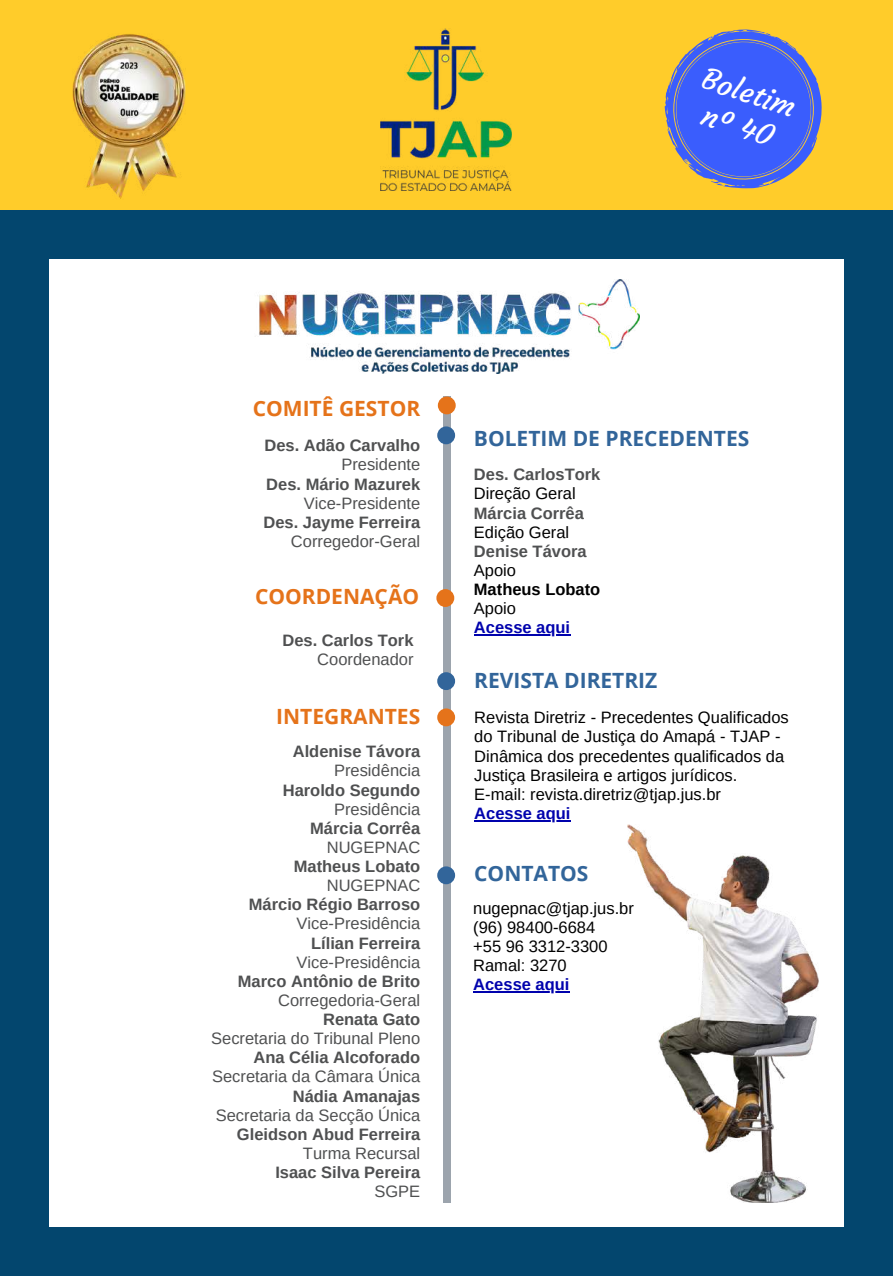
<style>
.page{position:relative;width:893px;height:1276px;background:#fff}
.page>*{position:absolute;margin:0;border:0;box-sizing:border-box;transform-origin:0 0}
.t1{font:29.55px/34.7px "Courgette";color:#fff;text-align:center}
.t2{font:700 21px "Open Sans";color:#32659a}
.t3{font:700 21px "Open Sans";color:#e5731a}
.t4{font:700 16.5px "Arimo";color:#4f5051}
.t5{font:16.5px/19.2px "Arimo";color:#000}
.t6{font:16.5px "Arimo";color:#4f5051}
.t7{font:700 16.5px "Arimo";color:#0002ad}
.t8{font:700 16.5px "Arimo";color:#000}
</style>
<div class="page">
<div style="left:0;top:0;width:892px;height:1276px;background:#03466e"></div>
<div style="left:0;top:0;width:892px;height:210px;background:#ffcc2a"></div>
<div style="left:49px;top:259px;width:794px;height:967px;background:#fff"></div>
<img style="left:259px;top:279px;width:380px;height:95px">
<div style="left:443px;top:396px;width:7px;height:807px;background:#9ca4ad"></div>
<div style="left:436px;top:589px;width:18px;height:18px;background:#e5731a;border-radius:50%"></div>
<div style="left:438px;top:396px;width:17px;height:18px;background:#e5731a;border-radius:50%"></div>
<div style="left:437px;top:708px;width:18px;height:18px;background:#e5731a;border-radius:50%"></div>
<div style="left:437px;top:866px;width:18px;height:18px;background:#32659a;border-radius:50%"></div>
<div style="left:437px;top:672px;width:18px;height:18px;background:#32659a;border-radius:50%"></div>
<div style="left:437px;top:426px;width:18px;height:18px;background:#32659a;border-radius:50%"></div>
<hr style="left:474px;top:634px;width:96px;height:1px;background:#0002ad">
<img style="left:380px;top:28px;width:132px;height:162px">
<svg style="left:664px;top:29px;width:158px;height:160px"></svg>
<img style="left:72px;top:34px;width:114px;height:165px">
<img style="left:627px;top:824px;width:191px;height:378px">
<hr style="left:473px;top:991px;width:96px;height:2px;background:#0002ad">
<hr style="left:474px;top:820px;width:96px;height:1px;background:#0002ad">
<h1 class="t1" style="left:708px;top:61px;width:98px;rotate:18deg">Boletim nº 40</h1>
<p class="t3" style="left:253px;top:393px;width:169px">COMITÊ GESTOR</p>
<p class="t4" style="left:264px;top:436px;width:157px">Des. Adão Carvalho</p>
<p class="t6" style="left:341px;top:455px;width:80px">Presidente</p>
<p class="t4" style="left:266px;top:475px;width:155px">Des. Mário Mazurek</p>
<p class="t6" style="left:304px;top:494px;width:118px">Vice-Presidente</p>
<p class="t4" style="left:263px;top:513px;width:158px">Des. Jayme Ferreira</p>
<p class="t6" style="left:291px;top:532px;width:131px">Corregedor-Geral</p>
<p class="t3" style="left:255px;top:582px;width:166px">COORDENAÇÃO</p>
<p class="t4" style="left:282px;top:631px;width:133px">Des. Carlos Tork</p>
<p class="t6" style="left:317px;top:650px;width:98px">Coordenador</p>
<p class="t3" style="left:276px;top:702px;width:145px">INTEGRANTES</p>
<p class="t4" style="left:293px;top:742px;width:129px">Aldenise Távora</p>
<p class="t6" style="left:334px;top:761px;width:88px">Presidência</p>
<p class="t4" style="left:283px;top:780px;width:139px">Haroldo Segundo</p>
<p class="t6" style="left:334px;top:800px;width:88px">Presidência</p>
<p class="t4" style="left:310px;top:819px;width:111px">Márcia Corrêa</p>
<p class="t6" style="left:327px;top:838px;width:95px">NUGEPNAC</p>
<p class="t4" style="left:294px;top:857px;width:128px">Matheus Lobato</p>
<p class="t6" style="left:327px;top:876px;width:95px">NUGEPNAC</p>
<p class="t4" style="left:249px;top:895px;width:173px">Márcio Régio Barroso</p>
<p class="t6" style="left:296px;top:914px;width:125px">Vice-Presidência</p>
<p class="t4" style="left:311px;top:933px;width:111px">Lílian Ferreira</p>
<p class="t6" style="left:296px;top:953px;width:125px">Vice-Presidência</p>
<p class="t4" style="left:238px;top:972px;width:184px">Marco Antônio de Brito</p>
<p class="t6" style="left:278px;top:991px;width:144px">Corregedoria-Geral</p>
<p class="t4" style="left:323px;top:1010px;width:99px">Renata Gato</p>
<p class="t6" style="left:211px;top:1029px;width:210px">Secretaria do Tribunal Pleno</p>
<p class="t4" style="left:253px;top:1048px;width:168px">Ana Célia Alcoforado</p>
<p class="t6" style="left:212px;top:1067px;width:210px">Secretaria da Câmara Única</p>
<p class="t4" style="left:293px;top:1086px;width:129px">Nádia Amanajas</p>
<p class="t6" style="left:216px;top:1106px;width:206px">Secretaria da Secção Única</p>
<p class="t4" style="left:237px;top:1125px;width:185px">Gleidson Abud Ferreira</p>
<p class="t6" style="left:303px;top:1144px;width:119px">Turma Recursal</p>
<p class="t4" style="left:275px;top:1163px;width:146px">Isaac Silva Pereira</p>
<p class="t6" style="left:374px;top:1182px;width:47px">SGPE</p>
<p class="t2" style="left:474px;top:423px;width:277px">BOLETIM DE PRECEDENTES</p>
<p class="t4" style="left:474px;top:465px;width:128px">Des. CarlosTork</p>
<p class="t5" style="left:474px;top:484px;width:103px">Direção Geral</p>
<p class="t4" style="left:474px;top:504px;width:111px">Márcia Corrêa</p>
<p class="t5" style="left:474px;top:522px;width:97px">Edição Geral</p>
<p class="t4" style="left:474px;top:542px;width:114px">Denise Távora</p>
<p class="t5" style="left:474px;top:560px;width:44px">Apoio</p>
<p class="t8" style="left:474px;top:580px;width:128px">Matheus Lobato</p>
<p class="t5" style="left:474px;top:599px;width:44px">Apoio</p>
<p class="t7" style="left:474px;top:618px;width:98px">Acesse aqui</p>
<p class="t2" style="left:474px;top:666px;width:185px">REVISTA DIRETRIZ</p>
<p class="t5" style="left:474px;top:708px;width:316px">Revista Diretriz - Precedentes Qualificados do Tribunal de Justiça do Amapá - TJAP - Dinâmica dos precedentes qualificados da Justiça Brasileira e artigos jurídicos.<br>E-mail: revista.diretriz@tjap.jus.br</p>
<p class="t7" style="left:474px;top:804px;width:98px">Acesse aqui</p>
<p class="t2" style="left:474px;top:859px;width:116px">CONTATOS</p>
<p class="t5" style="left:473px;top:898px;width:162px">nugepnac@tjap.jus.br (96) 98400-6684<br>+55 96 3312-3300<br>Ramal: 3270</p>
<p class="t7" style="left:473px;top:975px;width:98px">Acesse aqui</p>
</div>
